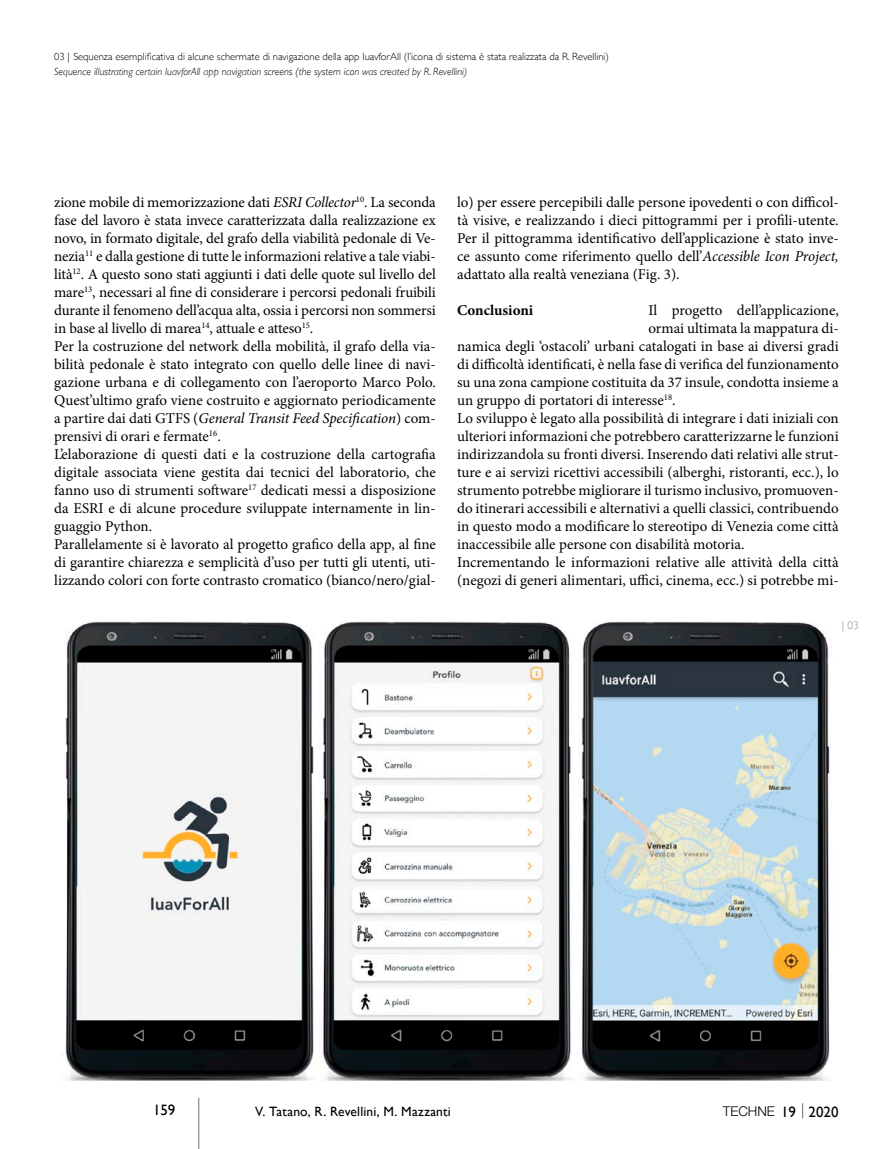
<style>
.page{position:relative;width:893px;height:1149px;background:#fff}
.page>*{position:absolute;margin:0;border:0;box-sizing:border-box;transform-origin:0 0}
.t1{font:15px/18px "Minion Pro";letter-spacing:-.005em;color:#000}
.t2{font:700 15px "Minion Pro";color:#000}
.t3{font:15px "Gill Sans";color:#000}
.t4{font:13.5px "Gill Sans";letter-spacing:.01em;color:#000}
.t5{font:300 13.5px "Helvetica Neue LT Std";color:#000}
.t6{font:300 11.25px "Gill Sans";color:#878786}
.t7{font:300 10.5px "Gill Sans";color:#000}
.t8{font:italic 300 10.5px "Gill Sans";color:#000}
.s1{font-style:italic}
.s2{font-family:"Gill Sans";font-weight:400;font-size:15px}
</style>
<div class="page">
<svg style="left:802px;top:1103px;width:1px;height:15px"></svg>
<hr style="left:198px;top:1097px;width:1px;height:51px;background:#6e6e6e">
<img style="left:65px;top:621px;width:765px;height:459px">
<p class="t7" style="left:54px;top:49px;width:556px">03 | Sequenza esemplificativa di alcune schermate di navigazione della app IuavforAll (l’icona di sistema è stata realizzata da R. Revellini)</p>
<p class="t8" style="left:54px;top:66px;width:414px">Sequence illustrating certain IuavforAll app navigation screens (the system icon was created by R. Revellini)</p>
<p class="t1" style="left:54px;top:193px;width:383px">zione mobile di memorizzazione dati <span class="s1">ESRI Collector</span><sup>10</sup>. La seconda fase del lavoro è stata invece caratterizzata dalla realizzazione ex novo, in formato digitale, del grafo della viabilità pedonale di Ve&shy;nezia<sup>11</sup> e dalla gestione di tutte le informazioni relative a tale viabi&shy;lità<sup>12</sup>. A questo sono stati aggiunti i dati delle quote sul livello del mare<sup>13</sup>, necessari al fine di considerare i percorsi pedonali fruibili durante il fenomeno dell’acqua alta, ossia i percorsi non sommersi in base al livello di marea<sup>14</sup>, attuale e atteso<sup>15</sup>.<br>Per la costruzione del network della mobilità, il grafo della via&shy;bilità pedonale è stato integrato con quello delle linee di navi&shy;gazione urbana e di collegamento con l’aeroporto Marco Polo.<br>Quest’ultimo grafo viene costruito e aggiornato periodicamente a partire dai dati GTFS (<span class="s1">General Transit Feed Specification</span>) com&shy;prensivi di orari e fermate<sup>16</sup>.<br>L’elaborazione di questi dati e la costruzione della cartografia digitale associata viene gestita dai tecnici del laboratorio, che fanno uso di strumenti software<sup>17</sup> dedicati messi a disposizione da ESRI e di alcune procedure sviluppate internamente in lin&shy;guaggio Python.<br>Parallelamente si è lavorato al progetto grafico della app, al fine di garantire chiarezza e semplicità d’uso per tutti gli utenti, uti&shy;lizzando colori con forte contrasto cromatico (bianco/nero/gial-</p>
<p class="t1" style="left:457px;top:193px;width:383px;text-align:justify">lo) per essere percepibili dalle persone ipovedenti o con difficol&shy;tà visive, e realizzando i dieci pittogrammi per i profili-utente.<br>Per il pittogramma identificativo dell’applicazione è stato inve&shy;ce assunto come riferimento quello dell’<span class="s1">Accessible Icon Project, </span>adattato alla realtà veneziana (Fig. 3).</p>
<p class="t1" style="left:648px;top:301px;width:192px">Il progetto dell’applicazione,</p>
<p class="t1" style="left:648px;top:319px;width:192px">ormai ultimata la mappatura di-</p>
<p class="t1" style="left:457px;top:337px;width:383px">namica degli ‘ostacoli’ urbani catalogati in base ai diversi gradi</p>
<p class="t1" style="left:457px;top:355px;width:383px">di difficoltà identificati, è nella fase di verifica del funzionamento</p>
<p class="t1" style="left:457px;top:373px;width:383px">su una zona campione costituita da 37 insule, condotta insieme a</p>
<p class="t1" style="left:457px;top:391px;width:220px">un gruppo di portatori di interesse<sup>18</sup>.</p>
<p class="t1" style="left:457px;top:409px;width:383px">Lo sviluppo è legato alla possibilità di integrare i dati iniziali con</p>
<p class="t1" style="left:457px;top:427px;width:383px">ulteriori informazioni che potrebbero caratterizzarne le funzioni</p>
<p class="t1" style="left:457px;top:445px;width:383px">indirizzandola su fronti diversi. Inserendo dati relativi alle strut-</p>
<p class="t1" style="left:457px;top:463px;width:383px">ture e ai servizi ricettivi accessibili (alberghi, ristoranti, ecc.), lo</p>
<p class="t1" style="left:457px;top:481px;width:383px">strumento potrebbe migliorare il turismo inclusivo, promuoven-</p>
<p class="t1" style="left:457px;top:499px;width:383px">do itinerari accessibili e alternativi a quelli classici, contribuendo</p>
<p class="t1" style="left:457px;top:517px;width:383px">in questo modo a modificare lo stereotipo di Venezia come città</p>
<p class="t1" style="left:457px;top:535px;width:289px">inaccessibile alle persone con disabilità motoria.</p>
<p class="t1" style="left:457px;top:553px;width:383px">Incrementando le informazioni relative alle attività della città</p>
<p class="t1" style="left:457px;top:571px;width:383px">(negozi di generi alimentari, uffici, cinema, ecc.) si potrebbe mi-</p>
<p class="t2" style="left:457px;top:299px;width:78px">Conclusioni</p>
<p class="t6" style="left:842px;top:616px;width:18px">| 03</p>
<p class="t3" style="left:153px;top:1100px;width:24px">159</p>
<p class="t4" style="left:255px;top:1102px;width:197px">V. Tatano, R. Revellini, M. Mazzanti</p>
<p class="t5" style="left:723px;top:1102px;width:117px">TECHNE <span class="s2">19 2020</span></p>
</div>
